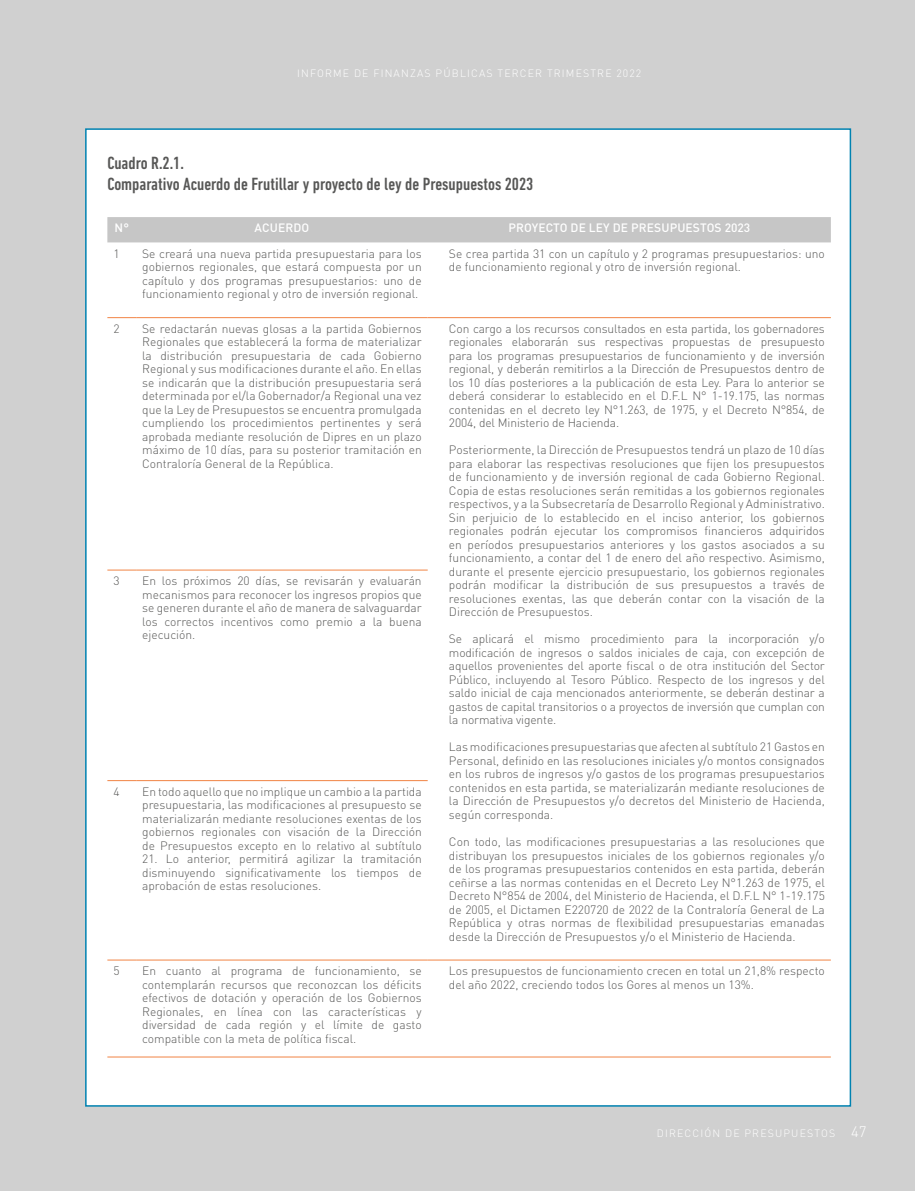
<style>
.page{position:relative;width:915px;height:1191px;background:#fff}
.page>*{position:absolute;margin:0;border:0;box-sizing:border-box;transform-origin:0 0}
.t1{font:500 condensed 18px/21px "DIN Next LT Pro";color:#575756}
.t2{font:300 15px "DIN Pro";color:#fff}
.t3{font:300 12px/13.5px "DIN Pro";color:#575756;text-align:justify}
.t4{font:500 12px "DIN Pro";letter-spacing:.01em;color:#fff}
.t5{font:300 10.5px "DIN Pro";letter-spacing:.11em;color:#fff}
</style>
<div class="page">
<div style="left:0;top:0;width:914px;height:1191px;background:#d0d0d0"></div>
<div style="left:85px;top:128px;width:765px;height:978px;background:#fff;border:2px solid #0082b1"></div>
<div style="left:107px;top:217px;width:723px;height:25px;background:#c6c6c6"></div>
<svg style="left:107px;top:317px;width:29px;height:1px"></svg>
<hr style="left:136px;top:317px;width:291px;height:1px;background:#f18444">
<hr style="left:427px;top:317px;width:403px;height:1px;background:#f18444">
<svg style="left:107px;top:569px;width:29px;height:1px"></svg>
<hr style="left:136px;top:569px;width:291px;height:1px;background:#f18444">
<svg style="left:107px;top:780px;width:29px;height:1px"></svg>
<hr style="left:136px;top:780px;width:291px;height:1px;background:#f18444">
<svg style="left:107px;top:959px;width:29px;height:1px"></svg>
<hr style="left:136px;top:959px;width:291px;height:1px;background:#f18444">
<hr style="left:427px;top:959px;width:403px;height:1px;background:#f18444">
<hr style="left:107px;top:1056px;width:723px;height:1px;background:#f18444">
<p class="t5" style="left:297px;top:66px;width:345px">INFORME DE FINANZAS PÚBLICAS TERCER TRIMESTRE 2022</p>
<h1 class="t1" style="left:107px;top:152px;width:427px">Cuadro R.2.1.<br>Comparativo Acuerdo de Frutillar y proyecto de ley de Presupuestos 2023</h1>
<p class="t4" style="left:115px;top:220px;width:16px">N°</p>
<p class="t4" style="left:254px;top:220px;width:56px">ACUERDO</p>
<p class="t4" style="left:508px;top:220px;width:243px">PROYECTO DE LEY DE PRESUPUESTOS 2023</p>
<p class="t3" style="left:113px;top:246px;width:8px">1</p>
<p class="t3" style="left:142px;top:246px;width:281px">Se creará una nueva partida presupuestaria para los gobiernos regionales, que estará compuesta por un capítulo y dos programas presupuestarios: uno de funcionamiento regional y otro de inversión regional.</p>
<p class="t3" style="left:449px;top:246px;width:377px">Se crea partida 31 con un capítulo y 2 programas presupuestarios: uno de funcionamiento regional y otro de inversión regional.</p>
<p class="t3" style="left:113px;top:321px;width:8px">2</p>
<p class="t3" style="left:142px;top:321px;width:281px">Se redactarán nuevas glosas a la partida Gobiernos Regionales que establecerá la forma de materializar la distribución presupuestaria de cada Gobierno Regional y sus modificaciones durante el año. En ellas se indicarán que la distribución presupuestaria será determinada por el/la Gobernador/a Regional una vez que la Ley de Presupuestos se encuentra promulgada cumpliendo los procedimientos pertinentes y será aprobada mediante resolución de Dipres en un plazo máximo de 10 días, para su posterior tramitación en Contraloría General de la República.</p>
<p class="t3" style="left:449px;top:321px;width:377px">Con cargo a los recursos consultados en esta partida, los gobernadores regionales elaborarán sus respectivas propuestas de presupuesto para los programas presupuestarios de funcionamiento y de inversión regional, y deberán remitirlos a la Dirección de Presupuestos dentro de los 10 días posteriores a la publicación de esta Ley. Para lo anterior se deberá considerar lo establecido en el D.F.L N° 1-19.175, las normas contenidas en el decreto ley N°1.263, de 1975, y el Decreto N°854, de 2004, del Ministerio de Hacienda.</p>
<p class="t3" style="left:449px;top:443px;width:377px">Posteriormente, la Dirección de Presupuestos tendrá un plazo de 10 días para elaborar las respectivas resoluciones que fijen los presupuestos de funcionamiento y de inversión regional de cada Gobierno Regional.<br>Copia de estas resoluciones serán remitidas a los gobiernos regionales respectivos, y a la Subsecretaría de Desarrollo Regional y Administrativo.<br>Sin perjuicio de lo establecido en el inciso anterior, los gobiernos regionales podrán ejecutar los compromisos financieros adquiridos en períodos presupuestarios anteriores y los gastos asociados a su funcionamiento, a contar del 1 de enero del año respectivo. Asimismo, durante el presente ejercicio presupuestario, los gobiernos regionales podrán modificar la distribución de sus presupuestos a través de resoluciones exentas, las que deberán contar con la visación de la Dirección de Presupuestos.</p>
<p class="t3" style="left:449px;top:632px;width:377px">Se aplicará el mismo procedimiento para la incorporación y/o modificación de ingresos o saldos iniciales de caja, con excepción de aquellos provenientes del aporte fiscal o de otra institución del Sector Público, incluyendo al Tesoro Público. Respecto de los ingresos y del saldo inicial de caja mencionados anteriormente, se deberán destinar a gastos de capital transitorios o a proyectos de inversión que cumplan con la normativa vigente.</p>
<p class="t3" style="left:449px;top:740px;width:377px">Las modificaciones presupuestarias que afecten al subtítulo 21 Gastos en Personal, definido en las resoluciones iniciales y/o montos consignados en los rubros de ingresos y/o gastos de los programas presupuestarios contenidos en esta partida, se materializarán mediante resoluciones de la Dirección de Presupuestos y/o decretos del Ministerio de Hacienda, según corresponda.</p>
<p class="t3" style="left:449px;top:834px;width:377px">Con todo, las modificaciones presupuestarias a las resoluciones que distribuyan los presupuestos iniciales de los gobiernos regionales y/o de los programas presupuestarios contenidos en esta partida, deberán ceñirse a las normas contenidas en el Decreto Ley N°1.263 de 1975, el Decreto N°854 de 2004, del Ministerio de Hacienda, el D.F.L N° 1-19.175 de 2005, el Dictamen E220720 de 2022 de la Contraloría General de La República y otras normas de flexibilidad presupuestarias emanadas desde la Dirección de Presupuestos y/o el Ministerio de Hacienda.</p>
<p class="t3" style="left:113px;top:573px;width:8px">3</p>
<p class="t3" style="left:142px;top:573px;width:281px">En los próximos 20 días, se revisarán y evaluarán mecanismos para reconocer los ingresos propios que se generen durante el año de manera de salvaguardar los correctos incentivos como premio a la buena ejecución.</p>
<p class="t3" style="left:113px;top:784px;width:8px">4</p>
<p class="t3" style="left:142px;top:784px;width:281px">En todo aquello que no implique un cambio a la partida presupuestaria, las modificaciones al presupuesto se materializarán mediante resoluciones exentas de los gobiernos regionales con visación de la Dirección de Presupuestos excepto en lo relativo al subtítulo</p>
<p class="t3" style="left:142px;top:851px;width:281px">21. Lo anterior, permitirá agilizar la tramitación disminuyendo significativamente los tiempos de aprobación de estas resoluciones.</p>
<p class="t3" style="left:113px;top:963px;width:8px">5</p>
<p class="t3" style="left:142px;top:963px;width:281px">En cuanto al programa de funcionamiento, se contemplarán recursos que reconozcan los déficits efectivos de dotación y operación de los Gobiernos Regionales, en línea con las características y diversidad de cada región y el límite de gasto compatible con la meta de política fiscal.</p>
<p class="t3" style="left:449px;top:963px;width:377px">Los presupuestos de funcionamiento crecen en total un 21,8% respecto del año 2022, creciendo todos los Gores al menos un 13%.</p>
<p class="t5" style="left:656px;top:1125px;width:180px">DIRECCIÓN DE PRESUPUESTOS</p>
<p class="t2" style="left:850px;top:1121px;width:17px">47</p>
</div>
